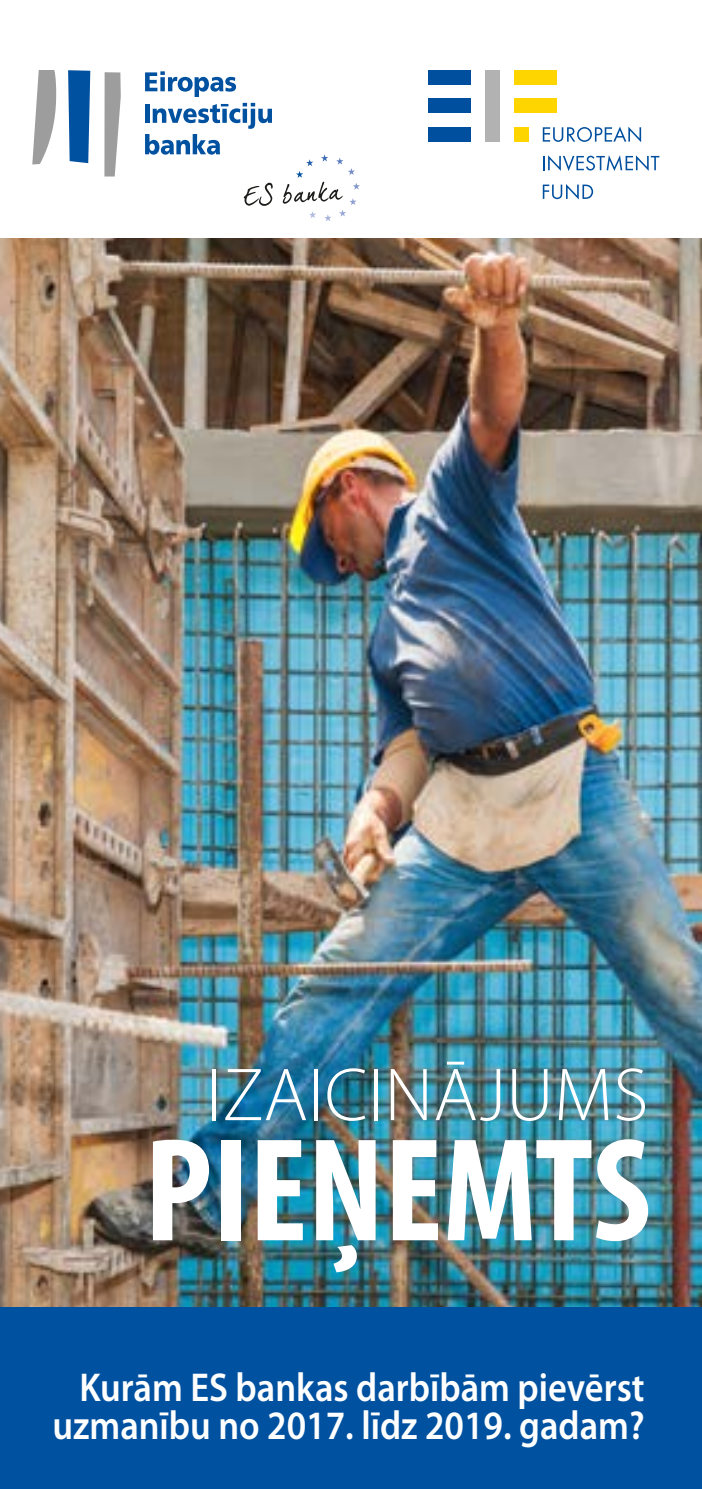
<style>
.page{position:relative;width:702px;height:1489px;background:#fff}
.page>*{position:absolute;margin:0;border:0;box-sizing:border-box;transform-origin:0 0}
.t1{font:700 condensed 148.5px "Myriad Pro";color:#fff}
.t2{font:300 75.75px "Myriad Pro";letter-spacing:.005em;color:#fff}
.t3{font:600 40.5px/37.8px "Myriad Pro";color:#fff;text-align:right;scale:.9 1}
</style>
<div class="page">
<img style="left:0;top:238px;width:702px;height:1069px">
<div style="left:0;top:1307px;width:702px;height:181px;background:#0051a0"></div>
<div style="left:428px;top:70px;width:43px;height:14px;background:#004f9f"></div>
<div style="left:485px;top:70px;width:15px;height:72px;background:#b2b2b2"></div>
<div style="left:514px;top:127px;width:14px;height:15px;background:#ffd500"></div>
<div style="left:428px;top:99px;width:43px;height:14px;background:#004f9f"></div>
<div style="left:514px;top:70px;width:43px;height:14px;background:#ffd500"></div>
<div style="left:514px;top:99px;width:43px;height:14px;background:#ffd500"></div>
<div style="left:428px;top:127px;width:43px;height:15px;background:#004f9f"></div>
<svg style="left:542px;top:127px;width:99px;height:15px"></svg>
<svg style="left:543px;top:155px;width:116px;height:16px"></svg>
<svg style="left:542px;top:184px;width:51px;height:15px"></svg>
<svg style="left:244px;top:183px;width:29px;height:23px"></svg>
<svg style="left:32px;top:70px;width:24px;height:94px"></svg>
<svg style="left:68px;top:70px;width:22px;height:93px;background:#1660a8"></svg>
<svg style="left:104px;top:72px;width:17px;height:104px;background:#afafaf"></svg>
<svg style="left:145px;top:71px;width:91px;height:26px"></svg>
<svg style="left:145px;top:103px;width:127px;height:52px"></svg>
<svg style="left:283px;top:154px;width:77px;height:67px"></svg>
<h2 class="t2" style="left:206px;top:1053px;width:443px">IZAICINĀJUMS</h2>
<h1 class="t1" style="left:144px;top:1108px;width:508px">PIEŅEMTS</h1>
<p class="t3" style="left:52px;top:1369px;width:659px">Kurām ES bankas darbībām pievērst uzmanību no 2017. līdz 2019. gadam?</p>
</div>
